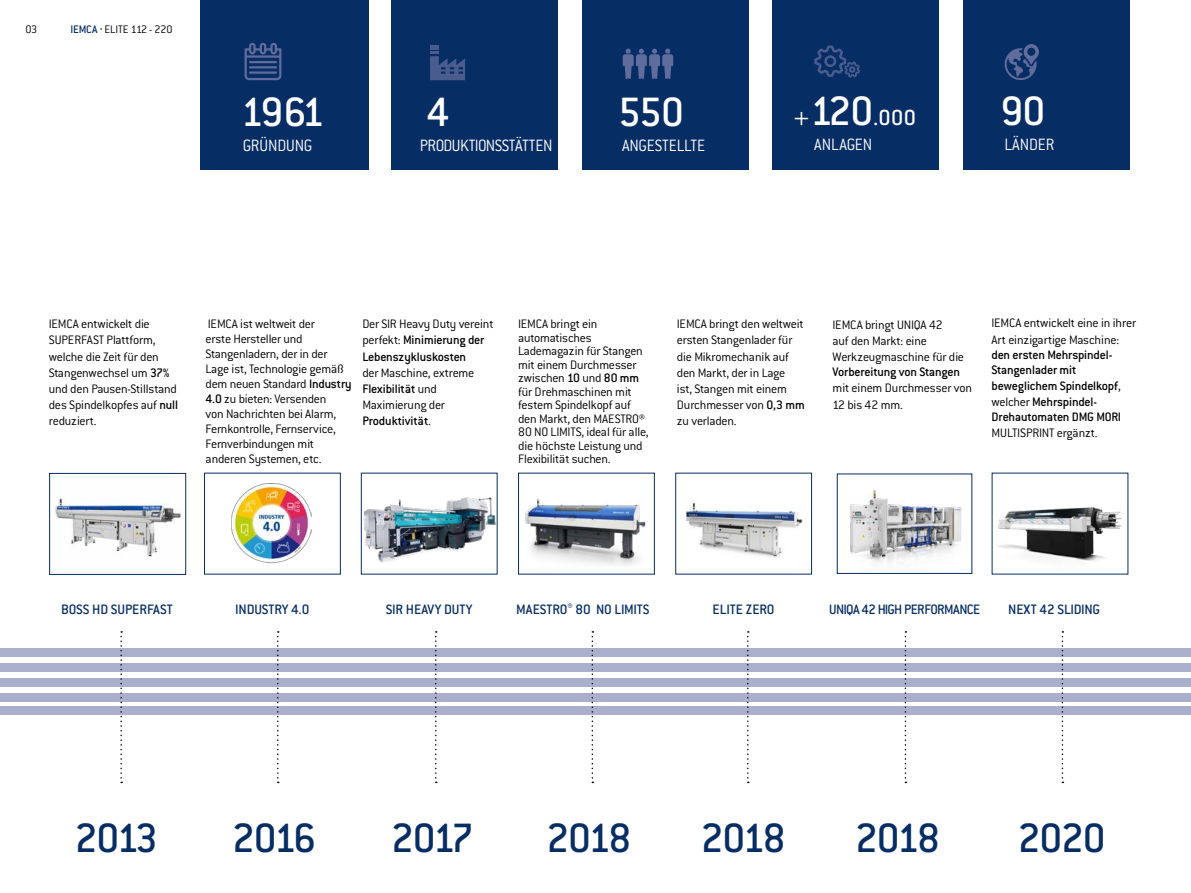
<style>
.page{position:relative;width:1191px;height:893px;background:#fff}
.page>*{position:absolute;margin:0;border:0;box-sizing:border-box;transform-origin:0 0}
.t1{font:500 45px "Conduit ITC";letter-spacing:-.06em;color:#062d64}
.Paragrafo_base{font:500 45px "Conduit ITC";letter-spacing:-.03em;color:#fff}
.Paragrafo_base-2{font:300 31.5px "Conduit ITC";color:#fff}
.Paragrafo_base-3{font:500 24px "Conduit ITC";color:#fff}
.Paragrafo_base-4{font:300 18px "Conduit ITC";letter-spacing:-.02em;color:#fff;scale:.94 1}
.Paragrafo_base-5{font:300 18px "Conduit ITC";color:#fff;scale:.94 1}
.t2{font:500 15px "Conduit ITC";letter-spacing:-.015em;color:#062d64}
.t3{font:500 15px "Conduit ITC";letter-spacing:-.04em;color:#062d64}
.Paragrafo_base-6{font:300 13.5px/16.2px "Conduit ITC";letter-spacing:-.015em;color:#000}
.t4{font:500 13.5px/15.8px "Conduit ITC";letter-spacing:-.02em;color:#000}
.t5{font:300 12px "Conduit ITC";letter-spacing:-.015em;color:#000}
.s1{font-weight:500;color:#062d64}
.s2{font-family:"Myriad Pro";font-weight:400;font-style:italic}
.s3{font-size:45px}
.s4{font-weight:500}
.s5{font-weight:300}
</style>
<div class="page">
<div style="left:0;top:693px;width:1191px;height:8px;background:#aaafcc"></div>
<div style="left:0;top:678px;width:1191px;height:8px;background:#aaafcc"></div>
<div style="left:0;top:663px;width:1191px;height:9px;background:#aaafcc"></div>
<div style="left:0;top:706px;width:1191px;height:9px;background:#aaafcc"></div>
<div style="left:0;top:648px;width:1191px;height:9px;background:#aaafcc"></div>
<svg style="left:120px;top:631px;width:2px;height:152px"></svg>
<svg style="left:277px;top:631px;width:2px;height:152px"></svg>
<svg style="left:435px;top:631px;width:2px;height:152px"></svg>
<svg style="left:591px;top:631px;width:2px;height:152px"></svg>
<svg style="left:747px;top:631px;width:2px;height:152px"></svg>
<svg style="left:904px;top:631px;width:2px;height:152px"></svg>
<svg style="left:1061px;top:631px;width:2px;height:152px"></svg>
<img style="left:55px;top:497px;width:126px;height:60px">
<div style="left:49px;top:473px;width:137px;height:102px;border:1px solid #062d64"></div>
<img style="left:232px;top:483px;width:79px;height:81px">
<div style="left:204px;top:473px;width:137px;height:101px;border:1px solid #062d64"></div>
<img style="left:363px;top:497px;width:132px;height:66px">
<img style="left:525px;top:499px;width:123px;height:67px">
<div style="left:518px;top:473px;width:137px;height:101px;border:1px solid #062d64"></div>
<img style="left:685px;top:502px;width:118px;height:56px">
<div style="left:675px;top:473px;width:137px;height:101px;border:1px solid #062d64"></div>
<img style="left:998px;top:507px;width:124px;height:54px">
<img style="left:837px;top:473px;width:135px;height:100px">
<div style="left:391px;top:0;width:167px;height:170px;background:#062d64"></div>
<div style="left:582px;top:0;width:166px;height:170px;background:#062d64"></div>
<div style="left:772px;top:0;width:167px;height:170px;background:#062d64"></div>
<div style="left:962px;top:0;width:167px;height:170px;background:#062d64"></div>
<svg style="left:814px;top:46px;width:46px;height:31px"></svg>
<svg style="left:622px;top:49px;width:51px;height:30px"></svg>
<svg style="left:1004px;top:44px;width:35px;height:36px"></svg>
<div style="left:430px;top:45px;width:9px;height:5px;background:#495c8d"></div>
<svg style="left:430px;top:52px;width:35px;height:28px"></svg>
<div style="left:200px;top:0;width:168px;height:170px;background:#062d64"></div>
<svg style="left:244px;top:43px;width:37px;height:37px"></svg>
<hr style="left:249px;top:61px;width:28px;height:2px;background:#606c9b">
<hr style="left:249px;top:66px;width:28px;height:2px;background:#606c9b">
<hr style="left:249px;top:71px;width:28px;height:3px;background:#606c9b">
<p class="t5" style="left:26px;top:23px;width:13px">03</p>
<p class="t5" style="left:71px;top:23px;width:103px"><span class="s1">IEMCA</span> <span class="s2">·</span> ELITE 112 - 220</p>
<p class="Paragrafo_base" style="left:241px;top:87px;width:86px">1961</p>
<p class="Paragrafo_base" style="left:426px;top:87px;width:24px">4</p>
<p class="Paragrafo_base" style="left:618px;top:87px;width:68px">550</p>
<p class="Paragrafo_base-3" style="left:810px;top:104px;width:107px"><span class="s3">120</span>.000</p>
<p class="Paragrafo_base" style="left:1000px;top:86px;width:47px">90</p>
<p class="Paragrafo_base-2" style="left:793px;top:99px;width:18px">+</p>
<p class="Paragrafo_base-5" style="left:243px;top:136px;width:76px">GRÜNDUNG</p>
<p class="Paragrafo_base-4" style="left:420px;top:136px;width:142px">PRODUKTIONSSTÄTTEN</p>
<p class="Paragrafo_base-4" style="left:622px;top:136px;width:90px">ANGESTELLTE</p>
<p class="Paragrafo_base-5" style="left:814px;top:134px;width:63px">ANLAGEN</p>
<p class="Paragrafo_base-4" style="left:1004px;top:134px;width:55px">LÄNDER</p>
<p class="Paragrafo_base-6" style="left:49px;top:316px;width:131px">IEMCA entwickelt die<br>SUPERFAST Plattform, welche die Zeit für den<br>Stangenwechsel um <span class="s4">37% </span>und den Pausen-Stillstand des Spindelkopfes auf <span class="s4">null </span>reduziert.</p>
<p class="Paragrafo_base-6" style="left:362px;top:316px;width:133px">Der SIR Heavy Duty vereint perfekt: <span class="s4">Minimierung der<br>Lebenszykluskosten<br></span>der Maschine, extreme<br><span class="s4">Flexibilität</span> und</p>
<p class="Paragrafo_base-6" style="left:206px;top:316px;width:148px;line-height:15px">IEMCA ist weltweit der<br>erste Hersteller und<br>Stangenladern, der in der<br>Lage ist, Technologie gemäß dem neuen Standard <span class="s4">Industry<br>4.0</span> zu bieten: Versenden<br>von Nachrichten bei Alarm,<br>Fernkontrolle, Fernservice,<br>Fernverbindungen mit anderen Systemen, etc.</p>
<p class="Paragrafo_base-6" style="left:362px;top:397px;width:84px">Maximierung der<br><span class="s4">Produktivität</span>.</p>
<p class="Paragrafo_base-6" style="left:518px;top:317px;width:132px;line-height:13.5px">IEMCA bringt ein automatisches<br>Lademagazin für Stangen mit einem Durchmesser zwischen <span class="s4">10</span> und <span class="s4">80 mm </span>für Drehmaschinen mit festem Spindelkopf auf den Markt, den MAESTRO®<br>80 NO LIMITS, ideal für alle, die höchste Leistung und<br>Flexibilität suchen.</p>
<p class="Paragrafo_base-6" style="left:677px;top:316px;width:130px">IEMCA bringt den weltweit ersten Stangenlader für die Mikromechanik auf den Markt, der in Lage<br>ist, Stangen mit einem<br>Durchmesser von <span class="s4">0,3 mm </span>zu verladen.</p>
<p class="Paragrafo_base-6" style="left:832px;top:317px;width:141px">IEMCA bringt UNIQA 42<br>auf den Markt: eine<br>Werkzeugmaschine für die<br><span class="s4">Vorbereitung von Stangen </span>mit einem Durchmesser von<br>12 bis 42 mm.</p>
<p class="t4" style="left:991px;top:315px;width:146px"><span class="s5">IEMCA entwickelt eine in ihrer<br>Art einzigartige Maschine: </span>den ersten Mehrspindel-<br>Stangenlader mit beweglichem Spindelkopf<span class="s5">, welcher</span> Mehrspindel-<br>Drehautomaten DMG MORI<br><span class="s5">MULTISPRINT ergänzt.</span></p>
<p class="t2" style="left:61px;top:601px;width:113px">BOSS HD SUPERFAST</p>
<p class="t2" style="left:235px;top:601px;width:76px">INDUSTRY 4.0</p>
<p class="t2" style="left:386px;top:601px;width:88px">SIR HEAVY DUTY</p>
<p class="t2" style="left:516px;top:601px;width:135px">MAESTRO<sup>®</sup> 80 NO LIMITS</p>
<p class="t2" style="left:712px;top:601px;width:63px">ELITE ZERO</p>
<p class="t3" style="left:829px;top:601px;width:153px">UNIQA 42 HIGH PERFORMANCE</p>
<p class="t2" style="left:1008px;top:600px;width:93px">NEXT 42 SLIDING</p>
<p class="t1" style="left:75px;top:812px;width:85px">2013</p>
<p class="t1" style="left:232px;top:812px;width:86px">2016</p>
<p class="t1" style="left:391px;top:812px;width:84px">2017</p>
<p class="t1" style="left:546px;top:812px;width:86px">2018</p>
<p class="t1" style="left:700px;top:812px;width:86px">2018</p>
<p class="t1" style="left:855px;top:812px;width:86px">2018</p>
<p class="t1" style="left:1018px;top:812px;width:89px">2020</p>
</div>
